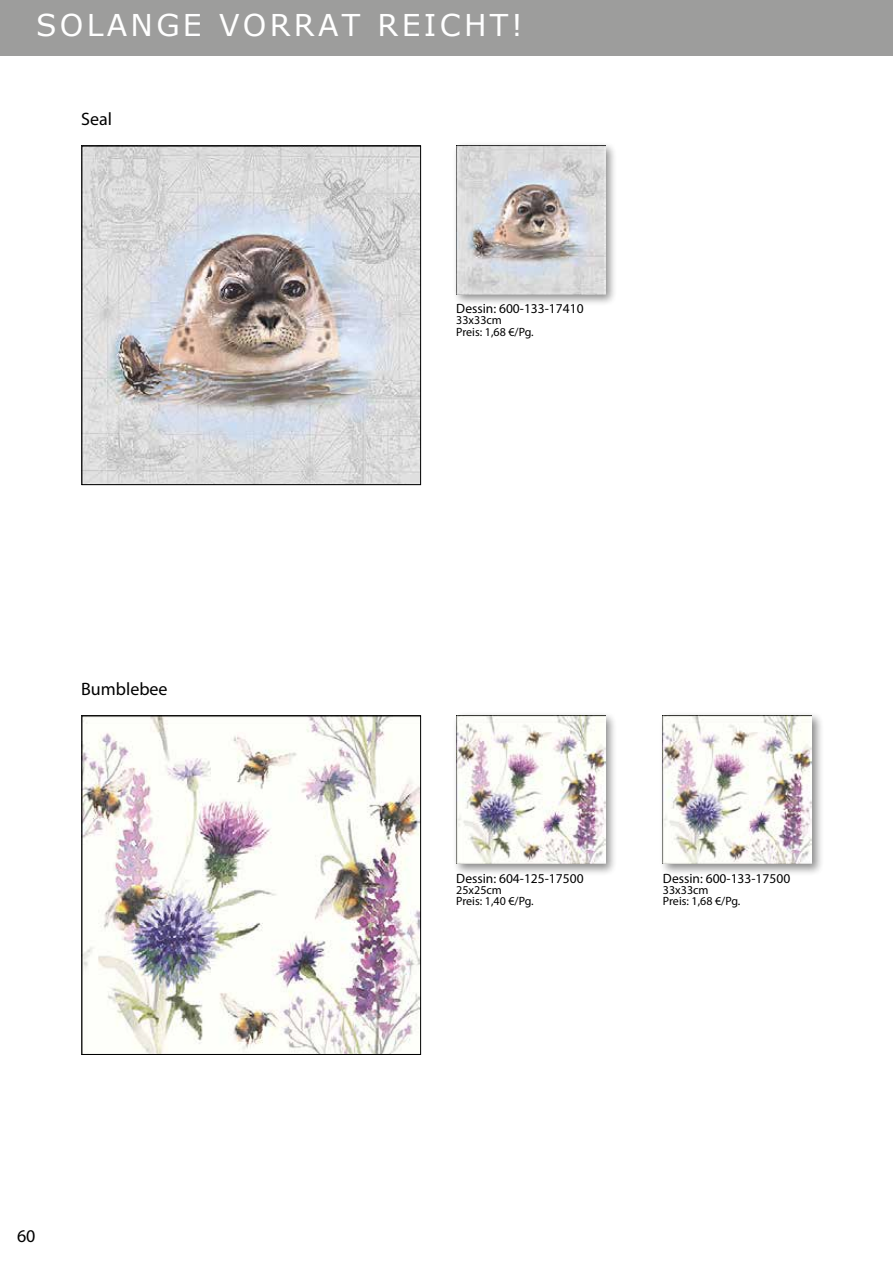
<style>
.page{position:relative;width:893px;height:1263px;background:#fff}
.page>*{position:absolute;margin:0;border:0;box-sizing:border-box;transform-origin:0 0}
.t1{font:30px "Verdana";letter-spacing:.11em;color:#fff}
.t2{font:18px "Myriad Pro";color:#000}
.t3{font:13.5px "Myriad Pro";color:#000}
.t4{font:12px/11.2px "Myriad Pro";color:#000}
</style>
<div class="page">
<div style="left:0;top:0;width:893px;height:55px;background:#9d9d9c"></div>
<img style="left:84px;top:148px;width:335px;height:335px">
<div style="left:82px;top:146px;width:339px;height:339px;border:1px solid #000"></div>
<div style="left:452px;top:141px;width:166px;height:165px;background:#000;opacity:.45"></div>
<img style="left:456px;top:145px;width:149px;height:149px">
<img style="left:84px;top:717px;width:335px;height:336px">
<div style="left:82px;top:715px;width:339px;height:340px;border:1px solid #000"></div>
<div style="left:452px;top:711px;width:166px;height:165px;background:#000;opacity:.45"></div>
<img style="left:456px;top:715px;width:149px;height:149px">
<div style="left:659px;top:711px;width:165px;height:165px;background:#000;opacity:.45"></div>
<img style="left:663px;top:715px;width:149px;height:149px">
<h1 class="t1" style="left:36px;top:4px;width:488px">SOLANGE VORRAT REICHT!</h1>
<h2 class="t2" style="left:81px;top:108px;width:32px">Seal</h2>
<p class="t3" style="left:456px;top:300px;width:129px">Dessin: 600-133-17410</p>
<p class="t4" style="left:456px;top:314px;width:79px">33x33cm<br>Preis: 1,68 €/Pg.</p>
<h2 class="t2" style="left:81px;top:678px;width:88px">Bumblebee</h2>
<h2 class="t2" style="left:17px;top:1225px;width:20px">60</h2>
<p class="t3" style="left:456px;top:870px;width:129px">Dessin: 604-125-17500</p>
<p class="t4" style="left:456px;top:884px;width:79px">25x25cm<br>Preis: 1,40 €/Pg.</p>
<p class="t3" style="left:663px;top:870px;width:129px">Dessin: 600-133-17500</p>
<p class="t4" style="left:663px;top:884px;width:79px">33x33cm<br>Preis: 1,68 €/Pg.</p>
</div>
